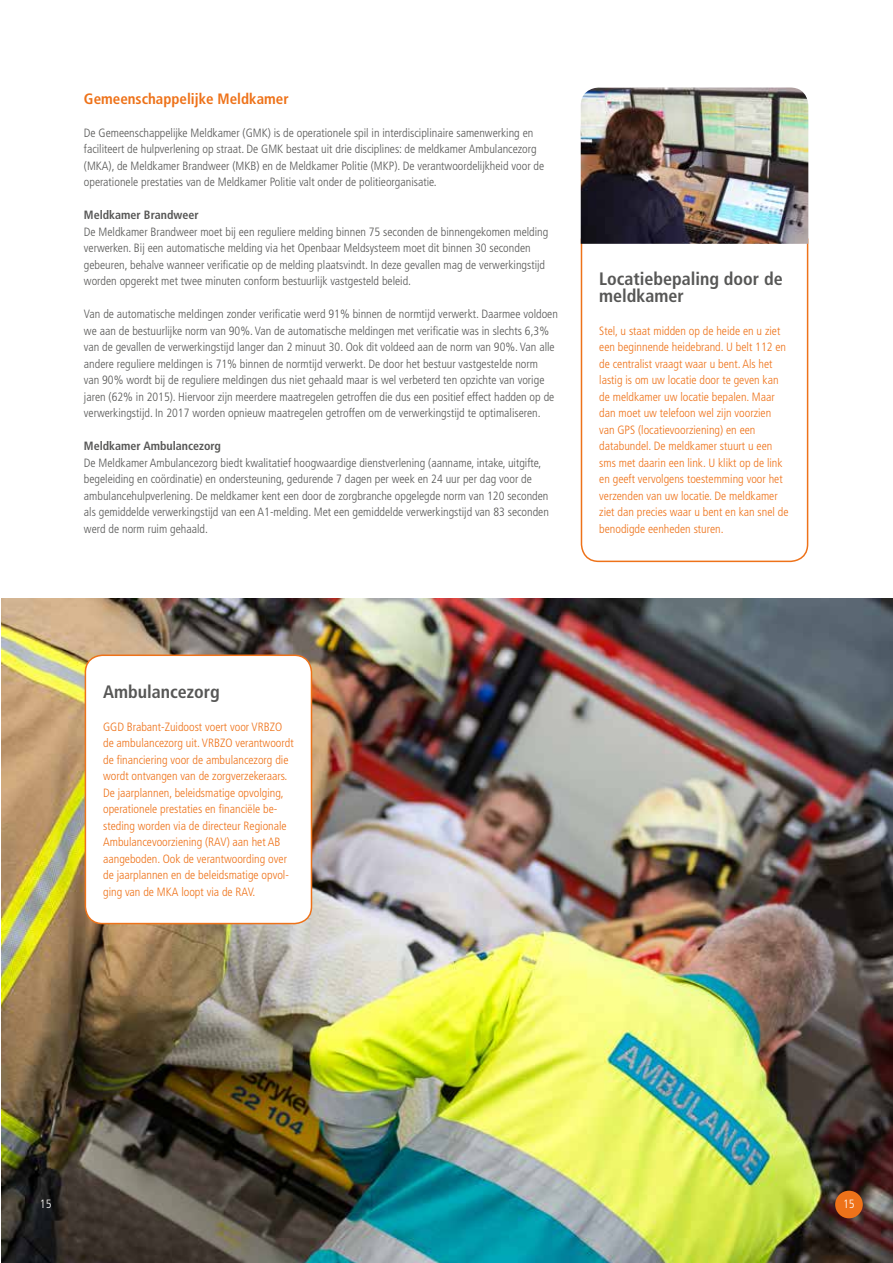
<style>
.page{position:relative;width:893px;height:1263px;background:#fff}
.page>*{position:absolute;margin:0;border:0;box-sizing:border-box;transform-origin:0 0}
.t1{font:700 condensed 18px/16.5px "Frutiger LT Std";color:#575756}
.t2{font:700 condensed 15px "Frutiger LT Std";color:#ee7219}
.t3{font:300 condensed 12px/16.5px "Frutiger LT Std";color:#575756}
.t4{font:300 condensed 12px/16.5px "Frutiger LT Std";color:#ee7219}
.t5{font:700 condensed 12px "Frutiger LT Std";color:#575756}
.t6{font:300 condensed 12px "Frutiger LT Std";color:#fff}
</style>
<div class="page">
<img style="left:1px;top:598px;width:892px;height:665px">
<svg style="left:580px;top:238px;width:229px;height:325px"></svg>
<img style="left:581px;top:88px;width:227px;height:156px">
<div style="left:85px;top:655px;width:226px;height:268px;background:#fff;border-radius:17px"></div>
<div style="left:85px;top:654px;width:227px;height:270px;border:2px solid #ee7219;border-radius:17px"></div>
<div style="left:835px;top:1191px;width:28px;height:27px;background:#ee7219;border-radius:50%"></div>
<p class="t2" style="left:84px;top:89px;width:206px">Gemeenschappelijke Meldkamer</p>
<p class="t3" style="left:84px;top:124px;width:462px">De Gemeenschappelijke Meldkamer (GMK) is de operationele spil in interdisciplinaire samenwerking en faciliteert de hulpverlening op straat. De GMK bestaat uit drie disciplines: de meldkamer Ambulancezorg (MKA), de Meldkamer Brandweer (MKB) en de Meldkamer Politie (MKP). De verantwoordelijkheid voor de operationele prestaties van de Meldkamer Politie valt onder de politieorganisatie.</p>
<p class="t5" style="left:84px;top:208px;width:116px">Meldkamer Brandweer</p>
<p class="t3" style="left:84px;top:223px;width:466px">De Meldkamer Brandweer moet bij een reguliere melding binnen 75 seconden de binnengekomen melding verwerken. Bij een automatische melding via het Openbaar Meldsysteem moet dit binnen 30 seconden gebeuren, behalve wanneer verificatie op de melding plaatsvindt. In deze gevallen mag de verwerkingstijd worden opgerekt met twee minuten conform bestuurlijk vastgesteld beleid.</p>
<p class="t3" style="left:84px;top:306px;width:475px">Van de automatische meldingen zonder verificatie werd 91% binnen de normtijd verwerkt. Daarmee voldoen we aan de bestuurlijke norm van 90%. Van de automatische meldingen met verificatie was in slechts 6,3% van de gevallen de verwerkingstijd langer dan 2 minuut 30. Ook dit voldeed aan de norm van 90%. Van alle andere reguliere meldingen is 71% binnen de normtijd verwerkt. De door het bestuur vastgestelde norm<br>van 90% wordt bij de reguliere meldingen dus niet gehaald maar is wel verbeterd ten opzichte van vorige jaren (62% in 2015). Hiervoor zijn meerdere maatregelen getroffen die dus een positief effect hadden op de verwerkingstijd. In 2017 worden opnieuw maatregelen getroffen om de verwerkingstijd te optimaliseren.</p>
<p class="t5" style="left:84px;top:439px;width:139px">Meldkamer Ambulancezorg</p>
<p class="t3" style="left:84px;top:454px;width:466px">De Meldkamer Ambulancezorg biedt kwalitatief hoogwaardige dienstverlening (aanname, intake, uitgifte, begeleiding en coördinatie) en ondersteuning, gedurende 7 dagen per week en 24 uur per dag voor de ambulancehulpverlening. De meldkamer kent een door de zorgbranche opgelegde norm van 120 seconden als gemiddelde verwerkingstijd van een A1-melding. Met een gemiddelde verwerkingstijd van 83 seconden werd de norm ruim gehaald.</p>
<h1 class="t1" style="left:599px;top:271px;width:185px">Locatiebepaling door de meldkamer</h1>
<p class="t4" style="left:599px;top:322px;width:191px">Stel, u staat midden op de heide en u ziet een beginnende heidebrand. U belt 112 en de centralist vraagt waar u bent. Als het lastig is om uw locatie door te geven kan de meldkamer uw locatie bepalen. Maar dan moet uw telefoon wel zijn voorzien van GPS (locatievoorziening) en een databundel. De meldkamer stuurt u een sms met daarin een link. U klikt op de link en geeft vervolgens toestemming voor het verzenden van uw locatie. De meldkamer ziet dan precies waar u bent en kan snel de benodigde eenheden sturen.</p>
<h1 class="t1" style="left:103px;top:683px;width:118px">Ambulancezorg</h1>
<p class="t4" style="left:103px;top:718px;width:192px">GGD Brabant-Zuidoost voert voor VRBZO de ambulancezorg uit. VRBZO verantwoordt de financiering voor de ambulancezorg die wordt ontvangen van de zorgverzekeraars.<br>De jaarplannen, beleidsmatige opvolging, operationele prestaties en financiële be&shy;steding worden via de directeur Regionale Ambulancevoorziening (RAV) aan het AB aangeboden. Ook de verantwoording over de jaarplannen en de beleidsmatige opvol&shy;ging van de MKA loopt via de RAV.</p>
<p class="t6" style="left:40px;top:1197px;width:13px">15</p>
<p class="t6" style="left:843px;top:1197px;width:13px">15</p>
</div>
